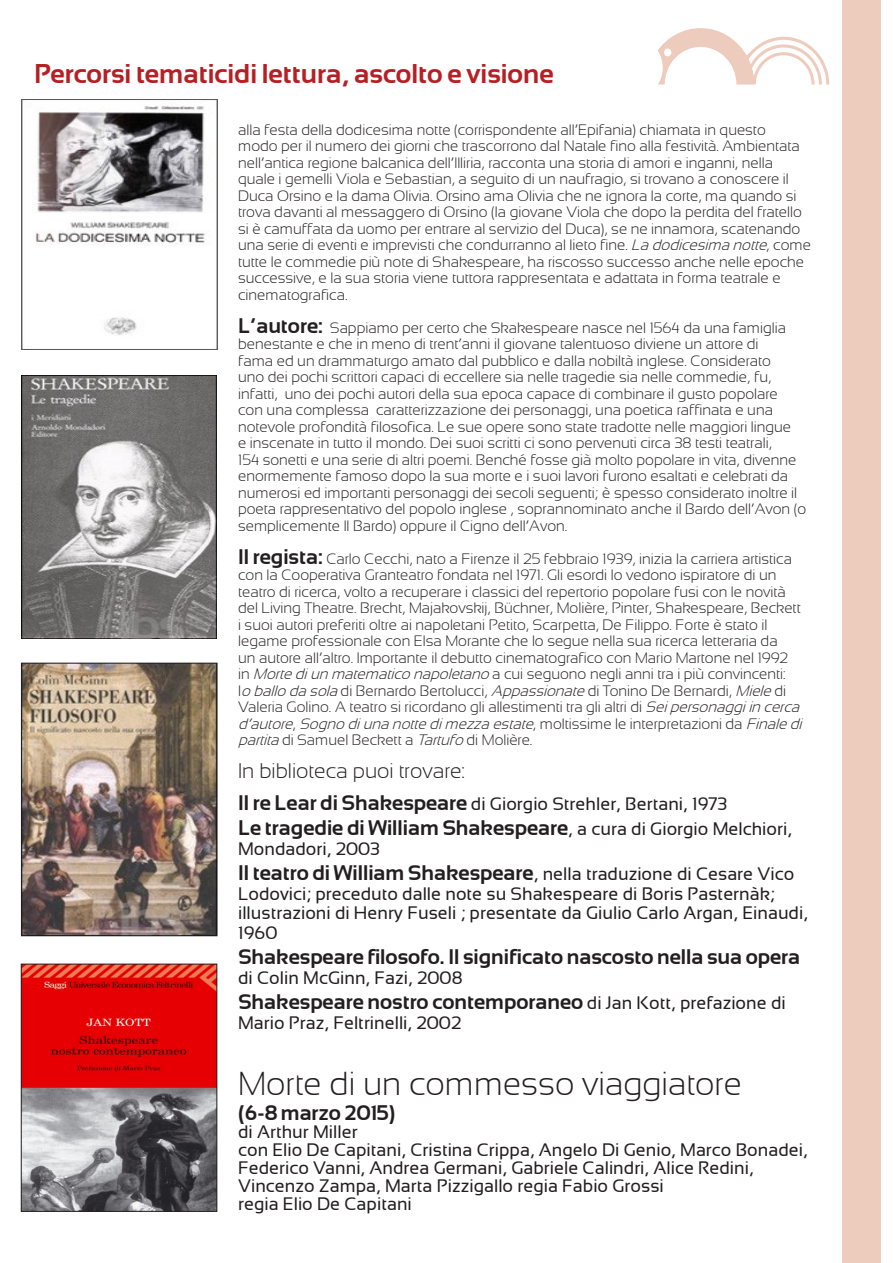
<style>
.page{position:relative;width:893px;height:1263px;background:#fff}
.page>*{position:absolute;margin:0;border:0;box-sizing:border-box;transform-origin:0 0}
.t1{font:300 33px "Sansation";color:#231f20}
.t2{font:700 27px "Sansation";color:#b62024}
.t3{font:700 21px "Sansation";color:#231f20}
.t4{font:300 21px "Sansation";color:#231f20}
.t5{font:18px/19.5px "Sansation";color:#231f20}
.t6{font:300 15px/16.5px "Sansation";color:#231f20}
.s1{font-style:italic}
.s2{font-weight:700;font-size:21px}
.s3{font-weight:400;font-size:18px}
</style>
<div class="page">
<img style="left:21px;top:99px;width:196px;height:251px">
<img style="left:21px;top:375px;width:196px;height:263px">
<img style="left:23px;top:665px;width:192px;height:269px">
<div style="left:21px;top:663px;width:196px;height:273px;border:1px solid #231f20"></div>
<img style="left:23px;top:966px;width:192px;height:243px">
<div style="left:21px;top:964px;width:196px;height:247px;border:1px solid #231f20"></div>
<svg style="left:658px;top:28px;width:171px;height:57px"></svg>
<div style="left:842px;top:0;width:38px;height:1263px;background:#edcbbd"></div>
<p class="t2" style="left:34px;top:58px;width:521px">Percorsi tematicidi lettura, ascolto e visione</p>
<p class="t6" style="left:238px;top:121px;width:574px">alla festa della dodicesima notte (corrispondente all’Epifania) chiamata in questo<br>modo per il numero dei giorni che trascorrono dal Natale fino alla festività. Ambientata nell’antica regione balcanica dell’Illiria, racconta una storia di amori e inganni, nella quale i gemelli Viola e Sebastian, a seguito di un naufragio, si trovano a conoscere il Duca Orsino e la dama Olivia. Orsino ama Olivia che ne ignora la corte, ma quando si trova davanti al messaggero di Orsino (la giovane Viola che dopo la perdita del fratello si è camuffata da uomo per entrare al servizio del Duca), se ne innamora, scatenando una serie di eventi e imprevisti che condurranno al lieto fine. <span class="s1">La dodicesima notte</span>, come tutte le commedie più note di Shakespeare, ha riscosso successo anche nelle epoche successive, e la sua storia viene tuttora rappresentata e adattata in forma teatrale e cinematografica.</p>
<p class="t6" style="left:238px;top:319px;width:570px"><span class="s2">L’autore:</span> Sappiamo per certo che Skakespeare nasce nel 1564 da una famiglia benestante e che in meno di trent’anni il giovane talentuoso diviene un attore di<br>fama ed un drammaturgo amato dal pubblico e dalla nobiltà inglese. Considerato<br>uno dei pochi scrittori capaci di eccellere sia nelle tragedie sia nelle commedie, fu, infatti, uno dei pochi autori della sua epoca capace di combinare il gusto popolare con una complessa caratterizzazione dei personaggi, una poetica raffinata e una notevole profondità filosofica. Le sue opere sono state tradotte nelle maggiori lingue<br>e inscenate in tutto il mondo. Dei suoi scritti ci sono pervenuti circa 38 testi teatrali,<br>154 sonetti e una serie di altri poemi. Benché fosse già molto popolare in vita, divenne enormemente famoso dopo la sua morte e i suoi lavori furono esaltati e celebrati da numerosi ed importanti personaggi dei secoli seguenti; è spesso considerato inoltre il poeta rappresentativo del popolo inglese , soprannominato anche il Bardo dell’Avon (o semplicemente Il Bardo) oppure il Cigno dell’Avon.</p>
<p class="t6" style="left:238px;top:550px;width:569px"><span class="s2">Il regista:</span> Carlo Cecchi, nato a Firenze il 25 febbraio 1939, inizia la carriera artistica con la Cooperativa Granteatro fondata nel 1971. Gli esordi lo vedono ispiratore di un teatro di ricerca, volto a recuperare i classici del repertorio popolare fusi con le novità del Living Theatre. Brecht, Majakovskij, Büchner, Molière, Pinter, Shakespeare, Beckett i suoi autori preferiti oltre ai napoletani Petito, Scarpetta, De Filippo. Forte è stato il legame professionale con Elsa Morante che lo segue nella sua ricerca letteraria da<br>un autore all’altro. Importante il debutto cinematografico con Mario Martone nel 1992<br>in <span class="s1">Mortediun matematico napoletano</span> a cui seguono negli anni tra i più convincenti:<br>I<span class="s1">o ballo da sola</span>di Bernardo Bertolucci, <span class="s1">Appassionate</span>di Tonino De Bernardi, <span class="s1">Miele</span>di Valeria Golino. A teatro si ricordano gli allestimenti tra gli altri di <span class="s1">Seipersonaggiin cerca d’autore</span>, <span class="s1">Sogno diuna nottedimezza estate</span>, m o l t i s s i m e l e i n t e r p r e t a z i o n i d a <span class="s1">Finaledi partita</span> di Samuel Beckett a <span class="s1">Tartufo</span> di Molière.</p>
<p class="t4" style="left:238px;top:759px;width:229px">In biblioteca puoi trovare:</p>
<p class="t5" style="left:238px;top:794px;width:491px"><span class="s2">Il re Lear di Shakespeare</span> di Giorgio Strehler, Bertani, 1973</p>
<p class="t3" style="left:238px;top:816px;width:555px">Le tragedie di William Shakespeare<span class="s3">, a cura di Giorgio Melchiori,</span></p>
<p class="t5" style="left:238px;top:839px;width:143px">Mondadori, 2003</p>
<p class="t3" style="left:238px;top:861px;width:558px">Il teatro di William Shakespeare<span class="s3">, nella traduzione di Cesare Vico</span></p>
<p class="t5" style="left:238px;top:884px;width:571px">Lodovici; preceduto dalle note su Shakespeare di Boris Pasternàk; illustrazioni di Henry Fuseli ; presentate da Giulio Carlo Argan, Einaudi,<br>1960</p>
<p class="t3" style="left:238px;top:945px;width:564px">Shakespeare filosofo. Il significato nascosto nella sua opera</p>
<p class="t5" style="left:238px;top:968px;width:226px">di Colin McGinn, Fazi, 2008</p>
<p class="t3" style="left:238px;top:990px;width:549px">Shakespeare nostro contemporaneo <span class="s3">di Jan Kott, prefazione di</span></p>
<p class="t5" style="left:238px;top:1013px;width:225px">Mario Praz, Feltrinelli, 2002</p>
<p class="t1" style="left:238px;top:1066px;width:505px">Morte di un commesso viaggiatore</p>
<p class="t3" style="left:238px;top:1101px;width:159px">(6-8 marzo 2015)</p>
<p class="t5" style="left:238px;top:1122px;width:121px">di Arthur Miller</p>
<p class="t5" style="left:238px;top:1141px;width:571px;line-height:18px">con Elio De Capitani, Cristina Crippa, Angelo Di Genio, Marco Bonadei,<br>Federico Vanni, Andrea Germani, Gabriele Calindri, Alice Redini,<br>Vincenzo Zampa, Marta Pizzigallo regia Fabio Grossi</p>
<p class="t5" style="left:238px;top:1194px;width:175px">regia Elio De Capitani</p>
</div>
